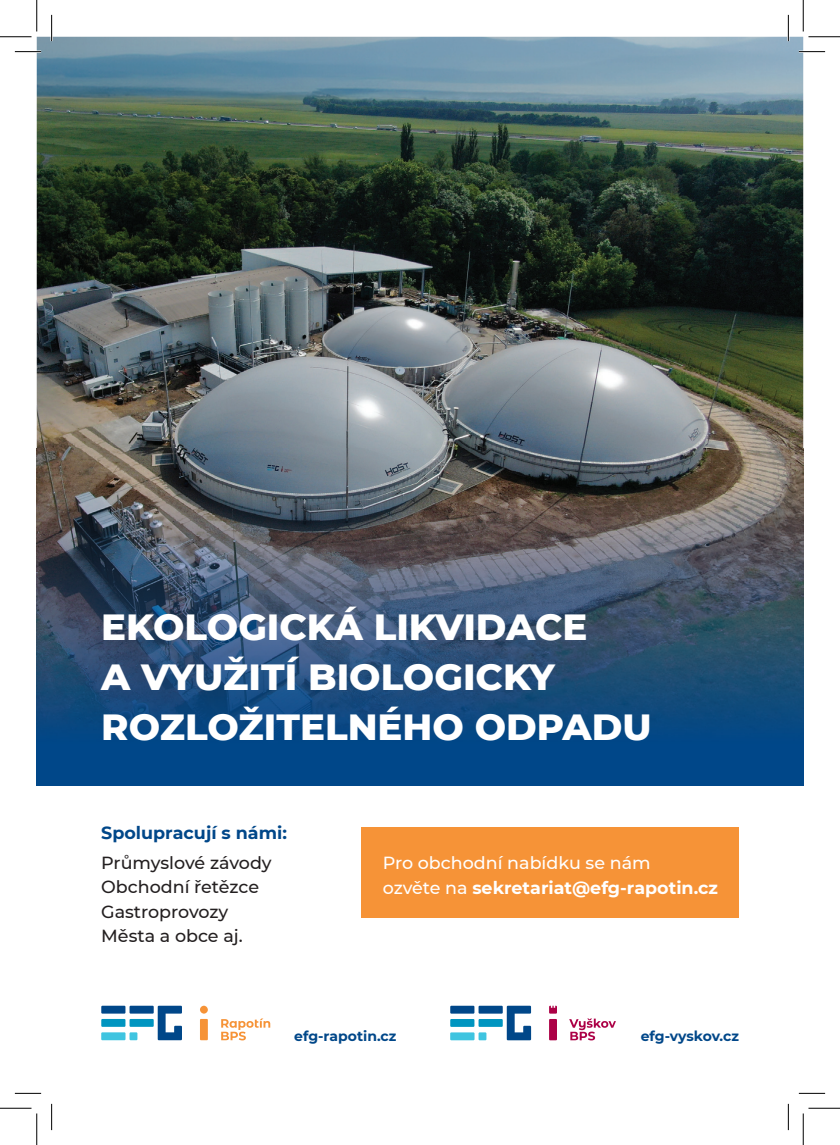
<style>
.page{position:relative;width:840px;height:1145px;background:#fff}
.page>*{position:absolute;margin:0;border:0;box-sizing:border-box;transform-origin:0 0}
.t1{font:800 37.1px/50.2px "Montserrat";color:#fff}
.t2{font:500 17.5px/24.5px "Montserrat";color:#231f20}
.t3{font:500 17.5px/24.5px "Montserrat";color:#fff}
.t4{font:700 17.5px "Montserrat";color:#004789}
.t5{font:700 14px "Montserrat";letter-spacing:-.005em;color:#004789}
.s1{font-weight:700}
</style>
<div class="page">
<img style="left:37px;top:37px;width:766px;height:411px">
<div style="left:200px;top:1019px;width:8px;height:21px;background:#f69337"></div>
<svg style="left:221px;top:1019px;width:49px;height:21px"></svg>
<div style="left:130px;top:1019px;width:24px;height:8px;background:#0095c0"></div>
<svg style="left:158px;top:1006px;width:24px;height:34px"></svg>
<div style="left:101px;top:1006px;width:24px;height:8px;background:#004789"></div>
<div style="left:101px;top:1019px;width:24px;height:8px;background:#0095c0"></div>
<div style="left:101px;top:1032px;width:24px;height:8px;background:#3fc4e0"></div>
<div style="left:130px;top:1006px;width:24px;height:8px;background:#004789"></div>
<div style="left:130px;top:1032px;width:7px;height:8px;background:#3fc4e0"></div>
<svg style="left:200px;top:1006px;width:8px;height:8px"></svg>
<div style="left:549px;top:1019px;width:8px;height:21px;background:#ac0146"></div>
<svg style="left:569px;top:1019px;width:47px;height:21px"></svg>
<div style="left:479px;top:1019px;width:24px;height:8px;background:#0095c0"></div>
<svg style="left:507px;top:1006px;width:24px;height:34px"></svg>
<div style="left:450px;top:1006px;width:24px;height:8px;background:#004789"></div>
<div style="left:450px;top:1019px;width:24px;height:8px;background:#0095c0"></div>
<div style="left:450px;top:1032px;width:24px;height:8px;background:#3fc4e0"></div>
<div style="left:479px;top:1006px;width:24px;height:8px;background:#004789"></div>
<div style="left:479px;top:1032px;width:7px;height:8px;background:#3fc4e0"></div>
<svg style="left:549px;top:1006px;width:8px;height:8px"></svg>
<div style="left:362px;top:828px;width:377px;height:90px;background:#f69337"></div>
<img style="left:37px;top:448px;width:766px;height:338px">
<hr style="left:15px;top:51px;width:26px;height:2px;background:#fff">
<hr style="left:799px;top:51px;width:26px;height:2px;background:#fff">
<hr style="left:51px;top:15px;width:2px;height:26px;background:#fff">
<hr style="left:787px;top:15px;width:2px;height:26px;background:#fff">
<svg style="left:15px;top:51px;width:26px;height:1px"></svg>
<svg style="left:799px;top:51px;width:26px;height:1px"></svg>
<svg style="left:15px;top:1093px;width:26px;height:1px"></svg>
<svg style="left:799px;top:1093px;width:26px;height:1px"></svg>
<svg style="left:51px;top:15px;width:1px;height:26px"></svg>
<svg style="left:51px;top:1104px;width:1px;height:26px"></svg>
<svg style="left:788px;top:15px;width:1px;height:26px"></svg>
<svg style="left:788px;top:1104px;width:1px;height:26px"></svg>
<hr style="left:0;top:36px;width:32px;height:1px;background:#000">
<hr style="left:808px;top:36px;width:32px;height:1px;background:#000">
<hr style="left:0;top:1108px;width:32px;height:1px;background:#000">
<hr style="left:808px;top:1108px;width:32px;height:1px;background:#000">
<hr style="left:36px;top:0;width:1px;height:31px;background:#000">
<hr style="left:36px;top:1113px;width:1px;height:32px;background:#000">
<hr style="left:803px;top:0;width:1px;height:31px;background:#000">
<hr style="left:803px;top:1113px;width:1px;height:32px;background:#000">
<h1 class="t1" style="left:101px;top:599px;width:552px">EKOLOGICKÁ LIKVIDACE<br>A VYUŽITÍ BIOLOGICKY<br>ROZLOŽITELNÉHO ODPADU</h1>
<p class="t4" style="left:101px;top:820px;width:187px">Spolupracují s námi:</p>
<p class="t2" style="left:101px;top:849px;width:172px">Průmyslové závody<br>Obchodní řetězce<br>Gastroprovozy<br>Města a obce aj.</p>
<p class="t3" style="left:383px;top:850px;width:337px">Pro obchodní nabídku se nám<br>ozvěte na <span class="s1">sekretariat@efg-rapotin.cz</span></p>
<p class="t5" style="left:294px;top:1026px;width:104px">efg-rapotin.cz</p>
<p class="t5" style="left:641px;top:1026px;width:100px">efg-vyskov.cz</p>
</div>
